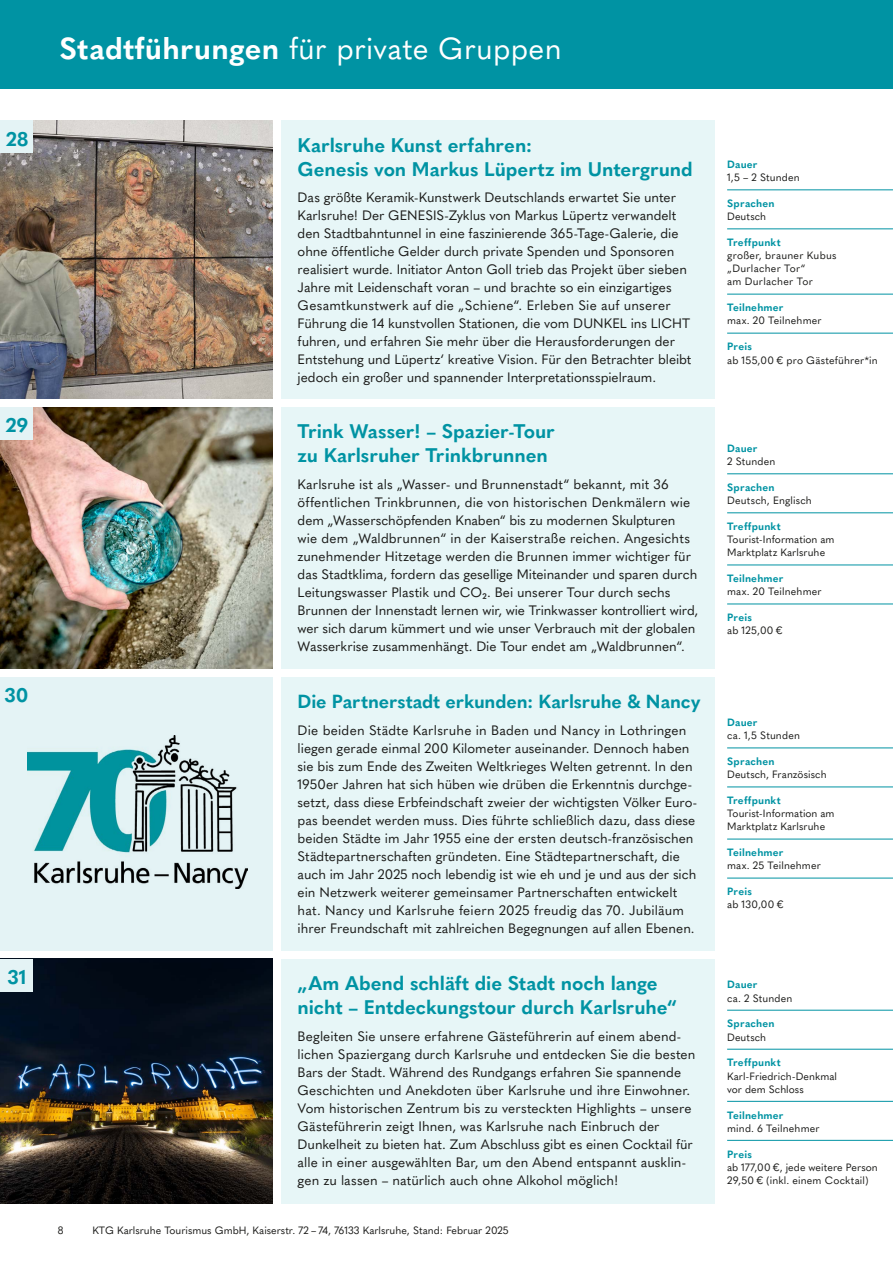
<style>
.page{position:relative;width:893px;height:1263px;background:#fff}
.page>*{position:absolute;margin:0;border:0;box-sizing:border-box;transform-origin:0 0}
.t1{font:30px "Quasimoda";letter-spacing:.01em;color:#fff}
.t2{font:700 19.5px/24px "Quasimoda";letter-spacing:-.005em;color:#0093a3}
.t3{font:700 18.75px "Quasimoda";letter-spacing:-.01em;color:#0093a3}
.t4{font:13.5px/18px "Quasimoda";color:#1a1a18}
.t5{font:10.5px/13.2px "Quasimoda";letter-spacing:.01em;color:#1a1a18}
.t6{font:700 10.5px "Quasimoda";letter-spacing:.015em;color:#0093a3}
.s1{font-weight:700}
</style>
<div class="page">
<div style="left:281px;top:120px;width:433px;height:279px;background:#e7f6f7"></div>
<hr style="left:727px;top:190px;width:166px;height:1px;background:#0093a3">
<hr style="left:727px;top:229px;width:166px;height:1px;background:#0093a3">
<hr style="left:727px;top:294px;width:166px;height:1px;background:#0093a3">
<hr style="left:727px;top:333px;width:166px;height:1px;background:#0093a3">
<img style="left:0;top:120px;width:272px;height:279px">
<div style="left:0;top:0;width:893px;height:89px;background:#0093a3"></div>
<div style="left:0;top:120px;width:33px;height:33px;background:#e4f3f5"></div>
<div style="left:281px;top:677px;width:433px;height:273px;background:#e7f6f7"></div>
<hr style="left:727px;top:748px;width:166px;height:1px;background:#0093a3">
<hr style="left:727px;top:787px;width:166px;height:1px;background:#0093a3">
<hr style="left:727px;top:839px;width:166px;height:1px;background:#0093a3">
<hr style="left:727px;top:878px;width:166px;height:1px;background:#0093a3">
<div style="left:0;top:677px;width:272px;height:273px;background:#e4f3f5"></div>
<div style="left:281px;top:407px;width:433px;height:261px;background:#e7f6f7"></div>
<hr style="left:727px;top:474px;width:166px;height:1px;background:#0093a3">
<hr style="left:727px;top:513px;width:166px;height:1px;background:#0093a3">
<hr style="left:727px;top:565px;width:166px;height:1px;background:#0093a3">
<hr style="left:727px;top:604px;width:166px;height:1px;background:#0093a3">
<img style="left:0;top:407px;width:272px;height:261px">
<div style="left:0;top:407px;width:33px;height:33px;background:#e4f3f5"></div>
<img style="left:0;top:959px;width:272px;height:244px">
<div style="left:281px;top:959px;width:433px;height:244px;background:#e7f6f7"></div>
<hr style="left:727px;top:1010px;width:166px;height:1px;background:#0093a3">
<hr style="left:727px;top:1049px;width:166px;height:1px;background:#0093a3">
<hr style="left:727px;top:1101px;width:166px;height:1px;background:#0093a3">
<hr style="left:727px;top:1140px;width:166px;height:1px;background:#0093a3">
<div style="left:0;top:959px;width:33px;height:32px;background:#e4f3f5"></div>
<img style="left:27px;top:736px;width:220px;height:152px">
<h1 class="t1" style="left:60px;top:26px;width:504px"><span class="s1">Stadtführungen</span> für private Gruppen</h1>
<h2 class="t2" style="left:6px;top:125px;width:24px">28</h2>
<h2 class="t2" style="left:298px;top:131px;width:397px">Karlsruhe Kunst erfahren:<br>Genesis von Markus Lüpertz im Untergrund</h2>
<p class="t4" style="left:298px;top:188px;width:395px">Das größte Keramik-Kunstwerk Deutschlands erwartet Sie unter Karlsruhe! Der GENESIS-Zyklus von Markus Lüpertz verwandelt den Stadtbahntunnel in eine faszinierende 365-Tage-Galerie, die ohne öffentliche Gelder durch private Spenden und Sponsoren realisiert wurde. Initiator Anton Goll trieb das Projekt über sieben Jahre mit Leidenschaft voran – und brachte so ein einzigartiges Gesamtkunstwerk auf die „Schiene“. Erleben Sie auf unserer Führung die 14 kunstvollen Stationen, die vom DUNKEL ins LICHT fuhren, und erfahren Sie mehr über die Herausforderungen der Entstehung und Lüpertz‘ kreative Vision. Für den Betrachter bleibt jedoch ein großer und spannender Interpretationsspielraum.</p>
<p class="t6" style="left:727px;top:156px;width:32px">Dauer</p>
<p class="t5" style="left:727px;top:170px;width:74px">1,5 – 2 Stunden</p>
<p class="t6" style="left:727px;top:195px;width:49px">Sprachen</p>
<p class="t5" style="left:727px;top:209px;width:41px">Deutsch</p>
<p class="t6" style="left:727px;top:234px;width:55px">Treffpunkt</p>
<p class="t5" style="left:727px;top:248px;width:111px">großer, brauner Kubus „Durlacher Tor“<br>am Durlacher Tor</p>
<p class="t6" style="left:727px;top:299px;width:58px">Teilnehmer</p>
<p class="t5" style="left:727px;top:313px;width:96px">max. 20 Teilnehmer</p>
<p class="t6" style="left:727px;top:338px;width:26px">Preis</p>
<p class="t5" style="left:727px;top:352px;width:152px">ab 155,00 € pro Gästeführer*in</p>
<h2 class="t2" style="left:6px;top:412px;width:24px">29</h2>
<h2 class="t2" style="left:298px;top:418px;width:259px">Trink Wasser! – Spazier-Tour zu Karlsruher Trinkbrunnen</h2>
<p class="t4" style="left:298px;top:474px;width:402px">Karlsruhe ist als „Wasser- und Brunnenstadt“ bekannt, mit 36 öffentlichen Trinkbrunnen, die von historischen Denkmälern wie dem „Wasserschöpfenden Knaben“ bis zu modernen Skulpturen wie dem „Waldbrunnen“ in der Kaiserstraße reichen. Angesichts zunehmender Hitzetage werden die Brunnen immer wichtiger für das Stadtklima, fordern das gesellige Miteinander und sparen durch Leitungswasser Plastik und CO₂. Bei unserer Tour durch sechs Brunnen der Innenstadt lernen wir, wie Trinkwasser kontrolliert wird, wer sich darum kümmert und wie unser Verbrauch mit der globalen Wasserkrise zusammenhängt. Die Tour endet am „Waldbrunnen“.</p>
<p class="t6" style="left:727px;top:440px;width:32px">Dauer</p>
<p class="t5" style="left:727px;top:454px;width:50px">2 Stunden</p>
<p class="t6" style="left:727px;top:479px;width:49px">Sprachen</p>
<p class="t5" style="left:727px;top:493px;width:86px">Deutsch, Englisch</p>
<p class="t6" style="left:727px;top:518px;width:55px">Treffpunkt</p>
<p class="t5" style="left:727px;top:532px;width:109px">Tourist-Information am<br>Marktplatz Karlsruhe</p>
<p class="t6" style="left:727px;top:570px;width:58px">Teilnehmer</p>
<p class="t5" style="left:727px;top:584px;width:96px">max. 20 Teilnehmer</p>
<p class="t6" style="left:727px;top:609px;width:26px">Preis</p>
<p class="t5" style="left:727px;top:623px;width:57px">ab 125,00 €</p>
<h2 class="t2" style="left:4px;top:682px;width:26px">30</h2>
<h3 class="t3" style="left:298px;top:687px;width:404px">Die Partnerstadt erkunden: Karlsruhe &amp; Nancy</h3>
<p class="t4" style="left:298px;top:720px;width:401px">Die beiden Städte Karlsruhe in Baden und Nancy in Lothringen liegen gerade einmal 200 Kilometer auseinander. Dennoch haben sie bis zum Ende des Zweiten Weltkrieges Welten getrennt. In den 1950er Jahren hat sich hüben wie drüben die Erkenntnis durchge&shy;setzt, dass diese Erbfeindschaft zweier der wichtigsten Völker Euro&shy;pas beendet werden muss. Dies führte schließlich dazu, dass diese beiden Städte im Jahr 1955 eine der ersten deutsch-französischen Städtepartnerschaften gründeten. Eine Städtepartnerschaft, die auch im Jahr 2025 noch lebendig ist wie eh und je und aus der sich ein Netzwerk weiterer gemeinsamer Partnerschaften entwickelt hat. Nancy und Karlsruhe feiern 2025 freudig das 70. Jubiläum ihrer Freundschaft mit zahlreichen Begegnungen auf allen Ebenen.</p>
<p class="t6" style="left:727px;top:714px;width:32px">Dauer</p>
<p class="t5" style="left:727px;top:728px;width:74px">ca. 1,5 Stunden</p>
<p class="t6" style="left:727px;top:753px;width:49px">Sprachen</p>
<p class="t5" style="left:727px;top:767px;width:101px">Deutsch, Französisch</p>
<p class="t6" style="left:727px;top:792px;width:55px">Treffpunkt</p>
<p class="t5" style="left:727px;top:806px;width:109px">Tourist-Information am<br>Marktplatz Karlsruhe</p>
<p class="t6" style="left:727px;top:844px;width:58px">Teilnehmer</p>
<p class="t5" style="left:727px;top:858px;width:95px">max. 25 Teilnehmer</p>
<p class="t6" style="left:727px;top:883px;width:26px">Preis</p>
<p class="t5" style="left:727px;top:897px;width:58px">ab 130,00 €</p>
<h2 class="t2" style="left:7px;top:964px;width:21px">31</h2>
<h2 class="t2" style="left:298px;top:970px;width:381px">„Am Abend schläft die Stadt noch lange nicht – Entdeckungstour durch Karlsruhe“</h2>
<p class="t4" style="left:298px;top:1026px;width:399px">Begleiten Sie unsere erfahrene Gästeführerin auf einem abend&shy;lichen Spaziergang durch Karlsruhe und entdecken Sie die besten Bars der Stadt. Während des Rundgangs erfahren Sie spannende Geschichten und Anekdoten über Karlsruhe und ihre Einwohner.<br>Vom historischen Zentrum bis zu versteckten Highlights – unsere Gästeführerin zeigt Ihnen, was Karlsruhe nach Einbruch der Dunkelheit zu bieten hat. Zum Abschluss gibt es einen Cocktail für alle in einer ausgewählten Bar, um den Abend entspannt ausklin&shy;gen zu lassen – natürlich auch ohne Alkohol möglich!</p>
<p class="t6" style="left:727px;top:976px;width:32px">Dauer</p>
<p class="t5" style="left:727px;top:990px;width:67px">ca. 2 Stunden</p>
<p class="t6" style="left:727px;top:1015px;width:49px">Sprachen</p>
<p class="t5" style="left:727px;top:1029px;width:41px">Deutsch</p>
<p class="t6" style="left:727px;top:1054px;width:55px">Treffpunkt</p>
<p class="t5" style="left:727px;top:1068px;width:111px">Karl-Friedrich-Denkmal vor dem Schloss</p>
<p class="t6" style="left:727px;top:1107px;width:58px">Teilnehmer</p>
<p class="t5" style="left:727px;top:1121px;width:94px">mind. 6 Teilnehmer</p>
<p class="t6" style="left:727px;top:1146px;width:26px">Preis</p>
<p class="t5" style="left:727px;top:1160px;width:152px">ab 177,00 €, jede weitere Person<br>29,50 € (inkl. einem Cocktail)</p>
<p class="t5" style="left:58px;top:1222px;width:7px">8</p>
<p class="t5" style="left:92px;top:1222px;width:418px">KTG Karlsruhe Tourismus GmbH, Kaiserstr. 72 – 74, 76133 Karlsruhe, Stand: Februar 2025</p>
</div>
